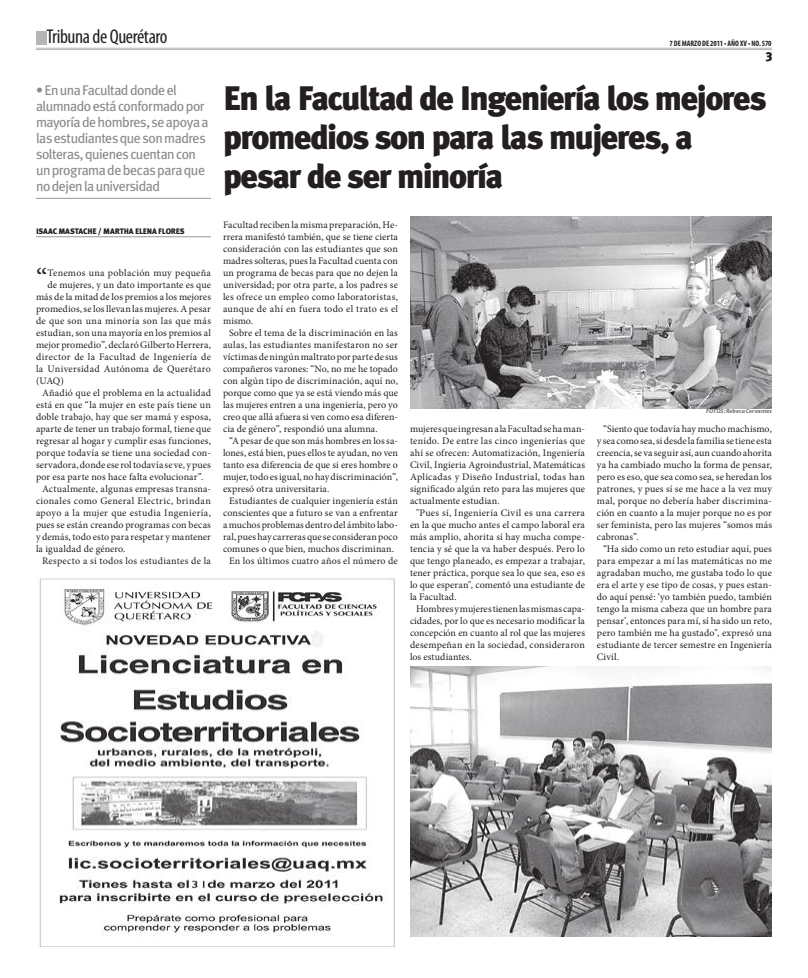
<style>
.page{position:relative;width:808px;height:978px;background:#fff}
.page>*{position:absolute;margin:0;border:0;box-sizing:border-box;transform-origin:0 0}
.t1{font:900 34px/39px "Meta Plus";letter-spacing:-.045em;color:#241f1f}
.t2{font:28.5px "Minion Pro";color:#241f1f}
.t3{font:condensed 20px "Myriad Pro";letter-spacing:-.02em;color:#241f1f}
.t4{font:14px/16px "Meta Plus";letter-spacing:-.035em;color:#89898b}
.t5{font:900 12.9px "Meta Plus";color:#241f1f}
.t6{font:10px "Minion Pro";letter-spacing:.01em;color:#241f1f}
.t7{font:10px "Minion Pro";letter-spacing:.03em;color:#241f1f}
.t8{font:10px "Minion Pro";letter-spacing:.035em;color:#241f1f}
.t9{font:900 8px "Meta Plus Lining";letter-spacing:-.025em;color:#241f1f}
.t10{font:700 condensed 7.9px "Myriad Pro";color:#241f1f}
.t11{font:italic 700 6px "Myriad Pro";color:#717072}
</style>
<div class="page">
<hr style="left:36px;top:48px;width:736px;height:1px;background:#b5b5b6">
<hr style="left:36px;top:49px;width:736px;height:1px;background:#b5b5b6">
<div style="left:36px;top:31px;width:10px;height:14px;background:#b5b5b6"></div>
<hr style="left:36px;top:198px;width:175px;height:1px;background:#969698">
<hr style="left:36px;top:236px;width:175px;height:1px;background:#969698">
<img style="left:410px;top:666px;width:362px;height:270px">
<img style="left:410px;top:216px;width:362px;height:193px">
<img style="left:39px;top:578px;width:357px;height:370px">
<h3 class="t3" style="left:47px;top:25px;width:122px">Tribuna de Querétaro</h3>
<h3 class="t4" style="left:36px;top:82px;width:174px">• En una Facultad donde el alumnado está conformado por mayoría de hombres, se apoya a las estudiantes que son madres solteras, quienes cuentan con un programa de becas para que no dejen la universidad</h3>
<p class="t9" style="left:36px;top:227px;width:150px">ISAAC MASTACHE / MARTHA ELENA FLORES</p>
<h2 class="t2" style="left:36px;top:260px;width:13px">“</h2>
<p class="t7" style="left:47px;top:266px;width:165px">Tenemos una población muy pequeña</p>
<p class="t6" style="left:47px;top:278px;width:165px">de mujeres, y un dato importante es que</p>
<p class="t6" style="left:36px;top:290px;width:176px">más de la mitad de los premios a los mejores</p>
<p class="t6" style="left:36px;top:302px;width:176px">promedios, se los llevan las mujeres. A pesar</p>
<p class="t8" style="left:36px;top:314px;width:176px">de que son una minoría son las que más</p>
<p class="t6" style="left:36px;top:326px;width:176px">estudian, son una mayoría en los premios al</p>
<p class="t6" style="left:36px;top:338px;width:176px">mejor promedio”, declaró Gilberto Herrera,</p>
<p class="t7" style="left:36px;top:350px;width:176px">director de la Facultad de Ingeniería de</p>
<p class="t7" style="left:36px;top:362px;width:177px">la Universidad Autónoma de Querétaro</p>
<p class="t6" style="left:36px;top:374px;width:30px">(UAQ)</p>
<p class="t6" style="left:42px;top:386px;width:171px">Añadió que el problema en la actualidad</p>
<p class="t6" style="left:36px;top:398px;width:177px">está en que “la mujer en este país tiene un</p>
<p class="t6" style="left:36px;top:410px;width:176px">doble trabajo, hay que ser mamá y esposa,</p>
<p class="t6" style="left:36px;top:422px;width:176px">aparte de tener un trabajo formal, tiene que</p>
<p class="t6" style="left:36px;top:434px;width:176px">regresar al hogar y cumplir esas funciones,</p>
<p class="t6" style="left:36px;top:446px;width:176px">porque todavía se tiene una sociedad con-</p>
<p class="t6" style="left:36px;top:458px;width:176px">servadora, donde ese rol todavía se ve, y pues</p>
<p class="t6" style="left:36px;top:470px;width:169px">por esa parte nos hace falta evolucionar”.</p>
<p class="t6" style="left:42px;top:482px;width:170px">Actualmente, algunas empresas transna-</p>
<p class="t8" style="left:36px;top:494px;width:176px">cionales como General Electric, brindan</p>
<p class="t7" style="left:36px;top:506px;width:176px">apoyo a la mujer que estudia Ingeniería,</p>
<p class="t6" style="left:36px;top:518px;width:176px">pues se están creando programas con becas</p>
<p class="t6" style="left:36px;top:530px;width:176px">y demás, todo esto para respetar y mantener</p>
<p class="t6" style="left:36px;top:542px;width:91px">la igualdad de género.</p>
<p class="t7" style="left:42px;top:554px;width:171px">Respecto a si todos los estudiantes de la</p>
<p class="t10" style="left:669px;top:38px;width:104px">7 DE MARZO DE 2011 • AÑO XV • NO. 570</p>
<p class="t5" style="left:766px;top:47px;width:8px">3</p>
<h1 class="t1" style="left:223px;top:79px;width:545px">En la Facultad de Ingeniería los mejores promedios son para las mujeres, a pesar de ser minoría</h1>
<p class="t6" style="left:223px;top:218px;width:176px">Facultad reciben la misma preparación, He-</p>
<p class="t6" style="left:223px;top:230px;width:176px">rrera manifestó también, que se tiene cierta</p>
<p class="t6" style="left:223px;top:242px;width:176px">consideración con las estudiantes que son</p>
<p class="t6" style="left:223px;top:254px;width:176px">madres solteras, pues la Facultad cuenta con</p>
<p class="t6" style="left:223px;top:266px;width:176px">un programa de becas para que no dejen la</p>
<p class="t6" style="left:223px;top:278px;width:176px">universidad; por otra parte, a los padres se</p>
<p class="t6" style="left:223px;top:290px;width:176px">les ofrece un empleo como laboratoristas,</p>
<p class="t6" style="left:223px;top:302px;width:177px">aunque de ahí en fuera todo el trato es el</p>
<p class="t6" style="left:223px;top:314px;width:32px">mismo.</p>
<p class="t6" style="left:229px;top:326px;width:170px">Sobre el tema de la discriminación en las</p>
<p class="t6" style="left:223px;top:338px;width:176px">aulas, las estudiantes manifestaron no ser</p>
<p class="t6" style="left:223px;top:350px;width:176px">víctimas de ningún maltrato por parte de sus</p>
<p class="t6" style="left:223px;top:362px;width:176px">compañeros varones: “No, no me he topado</p>
<p class="t6" style="left:223px;top:374px;width:176px">con algún tipo de discriminación, aquí no,</p>
<p class="t6" style="left:223px;top:386px;width:176px">porque como que ya se está viendo más que</p>
<p class="t6" style="left:223px;top:398px;width:176px">las mujeres entren a una ingeniería, pero yo</p>
<p class="t6" style="left:223px;top:410px;width:176px">creo que allá afuera si ven como esa diferen-</p>
<p class="t6" style="left:223px;top:422px;width:156px">cia de género”, respondió una alumna.</p>
<p class="t6" style="left:229px;top:434px;width:170px">“A pesar de que son más hombres en los sa-</p>
<p class="t6" style="left:223px;top:446px;width:176px">lones, está bien, pues ellos te ayudan, no ven</p>
<p class="t6" style="left:223px;top:458px;width:176px">tanto esa diferencia de que si eres hombre o</p>
<p class="t6" style="left:223px;top:470px;width:176px">mujer, todo es igual, no hay discriminación”,</p>
<p class="t6" style="left:223px;top:482px;width:108px">expresó otra universitaria.</p>
<p class="t6" style="left:229px;top:494px;width:170px">Estudiantes de cualquier ingeniería están</p>
<p class="t6" style="left:223px;top:506px;width:176px">conscientes que a futuro se van a enfrentar</p>
<p class="t6" style="left:223px;top:518px;width:176px">a muchos problemas dentro del ámbito labo-</p>
<p class="t6" style="left:223px;top:530px;width:176px">ral, pues hay carreras que se consideran poco</p>
<p class="t6" style="left:223px;top:542px;width:173px">comunes o que bien, muchos discriminan.</p>
<p class="t6" style="left:229px;top:554px;width:170px">En los últimos cuatro años el número de</p>
<p class="t6" style="left:410px;top:422px;width:176px">mujeres que ingresan a la Facultad se ha man-</p>
<p class="t6" style="left:410px;top:434px;width:176px">tenido. De entre las cinco ingenierías que</p>
<p class="t6" style="left:410px;top:446px;width:176px">ahí se ofrecen: Automatización, Ingeniería</p>
<p class="t6" style="left:410px;top:458px;width:176px">Civil, Ingieria Agroindustrial, Matemáticas</p>
<p class="t7" style="left:410px;top:470px;width:176px">Aplicadas y Diseño Industrial, todas han</p>
<p class="t6" style="left:410px;top:482px;width:176px">significado algún reto para las mujeres que</p>
<p class="t6" style="left:410px;top:494px;width:91px">actualmente estudian.</p>
<p class="t7" style="left:416px;top:506px;width:170px">"Pues sí, Ingeniería Civil es una carrera</p>
<p class="t6" style="left:410px;top:518px;width:176px">en la que mucho antes el campo laboral era</p>
<p class="t6" style="left:410px;top:530px;width:176px">más amplio, ahorita sí hay mucha compe-</p>
<p class="t6" style="left:410px;top:542px;width:176px">tencia y sé que la va haber después. Pero lo</p>
<p class="t6" style="left:410px;top:554px;width:176px">que tengo planeado, es empezar a trabajar,</p>
<p class="t6" style="left:410px;top:566px;width:176px">tener práctica, porque sea lo que sea, eso es</p>
<p class="t6" style="left:410px;top:578px;width:176px">lo que esperan", comentó una estudiante de</p>
<p class="t6" style="left:410px;top:590px;width:48px">la Facultad.</p>
<p class="t6" style="left:416px;top:602px;width:170px">Hombres y mujeres tienen las mismas capa-</p>
<p class="t6" style="left:410px;top:614px;width:176px">cidades, por lo que es necesario modificar la</p>
<p class="t6" style="left:410px;top:626px;width:176px">concepción en cuanto al rol que las mujeres</p>
<p class="t6" style="left:410px;top:638px;width:176px">desempeñan en la sociedad, consideraron</p>
<p class="t6" style="left:410px;top:650px;width:63px">los estudiantes.</p>
<p class="t11" style="left:706px;top:407px;width:67px">FOTOS: Rebeca Cervantes</p>
<p class="t6" style="left:603px;top:422px;width:170px">“Siento que todavía hay mucho machismo,</p>
<p class="t6" style="left:597px;top:434px;width:176px">y sea como sea, si desde la familia se tiene esta</p>
<p class="t6" style="left:597px;top:446px;width:176px">creencia, se va seguir así, aun cuando ahorita</p>
<p class="t6" style="left:597px;top:458px;width:176px">ya ha cambiado mucho la forma de pensar,</p>
<p class="t6" style="left:597px;top:470px;width:176px">pero es eso, que sea como sea, se heredan los</p>
<p class="t6" style="left:597px;top:482px;width:176px">patrones, y pues sí se me hace a la vez muy</p>
<p class="t6" style="left:597px;top:494px;width:176px">mal, porque no debería haber discrimina-</p>
<p class="t6" style="left:597px;top:506px;width:176px">ción en cuanto a la mujer porque no es por</p>
<p class="t6" style="left:597px;top:518px;width:176px">ser feminista, pero las mujeres “somos más</p>
<p class="t6" style="left:597px;top:530px;width:43px">cabronas”.</p>
<p class="t6" style="left:603px;top:542px;width:170px">“Ha sido como un reto estudiar aquí, pues</p>
<p class="t6" style="left:597px;top:554px;width:176px">para empezar a mí las matemáticas no me</p>
<p class="t6" style="left:597px;top:566px;width:176px">agradaban mucho, me gustaba todo lo que</p>
<p class="t6" style="left:597px;top:578px;width:176px">era el arte y ese tipo de cosas, y pues estan-</p>
<p class="t6" style="left:597px;top:590px;width:177px">do aquí pensé: ‘yo también puedo, también</p>
<p class="t6" style="left:597px;top:602px;width:176px">tengo la misma cabeza que un hombre para</p>
<p class="t6" style="left:597px;top:614px;width:176px">pensar’, entonces para mí, sí ha sido un reto,</p>
<p class="t6" style="left:597px;top:626px;width:176px">pero también me ha gustado", expresó una</p>
<p class="t6" style="left:597px;top:638px;width:176px">estudiante de tercer semestre en Ingeniería</p>
<p class="t6" style="left:597px;top:650px;width:24px">Civil.</p>
</div>
